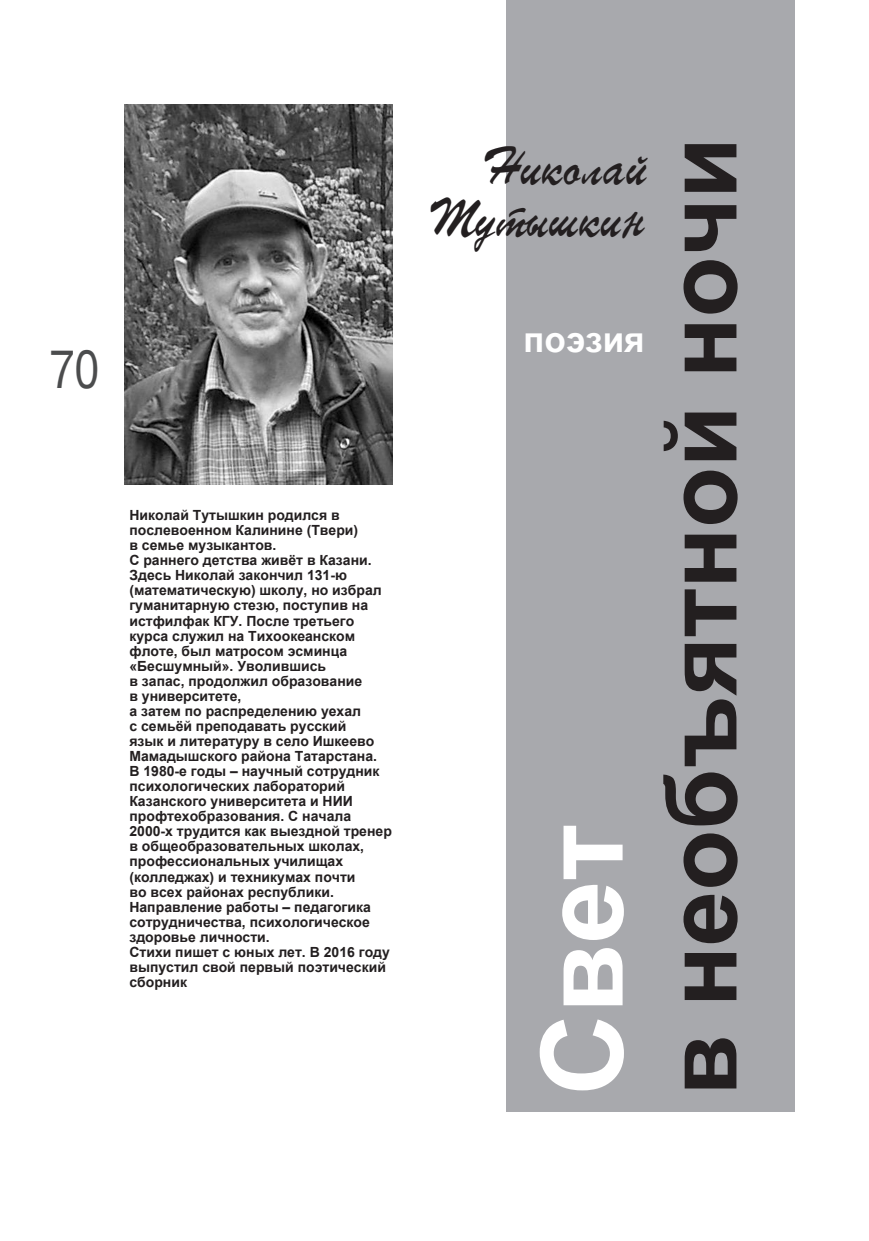
<style>
.page{position:relative;width:869px;height:1241px;background:#fff}
.page>*{position:absolute;margin:0;border:0;box-sizing:border-box;transform-origin:0 0}
.t1{font:700 113.75px "Arial";color:#fff}
.t2{font:700 99.75px "Arial";color:#231f20}
.t3{font:52.5px/52.5px "TT Parsec";color:#231f20;text-align:right;scale:.9 1}
.t4{font:49px "TT Arial";color:#4b4c4d;scale:.8 1}
.t5{font:700 35px "Arial";color:#fff}
.t6{font:700 14px/15px "Arial";color:#231f20}
</style>
<div class="page">
<div style="left:506px;top:0;width:288px;height:1111px;background:#a8a9ad"></div>
<img style="left:124px;top:104px;width:268px;height:380px">
<h3 class="t4" style="left:50px;top:342px;width:63px">70</h3>
<p class="t6" style="left:129px;top:507px;width:264px">Николай Тутышкин родился в послевоенном Калинине (Твери)<br>в семье музыкантов.<br>С раннего детства живёт в Казани.<br>Здесь Николай закончил 131-ю (математическую) школу, но избрал гуманитарную стезю, поступив на истфилфак КГУ. После третьего курса служил на Тихоокеанском флоте, был матросом эсминца «Бесшумный». Уволившись<br>в запас, продолжил образование<br>в университете,<br>а затем по распределению уехал<br>с семьёй преподавать русский<br>язык и литературу в село Ишкеево<br>Мамадышского района Татарстана.<br>В 1980-е годы – научный сотрудник психологических лабораторий<br>Казанского университета и НИИ профтехобразования. С начала<br>2000-х трудится как выездной тренер в общеобразовательных школах, профессиональных училищах (колледжах) и техникумах почти<br>во всех районах республики.<br>Направление работы – педагогика сотрудничества, психологическое здоровье личности.<br>Стихи пишет с юных лет. В 2016 году выпустил свой первый поэтический сборник</p>
<h3 class="t3" style="left:426px;top:142px;width:245px">Николай<br>Тутышкин</h3>
<h3 class="t5" style="left:523px;top:321px;width:123px">поэзия</h3>
<h1 class="t1" style="left:519px;top:1095px;width:273px;rotate:-90deg">Свет</h1>
<h2 class="t2" style="left:645px;top:1095px;width:959px;rotate:-90deg">в необъятной ночи</h2>
</div>
